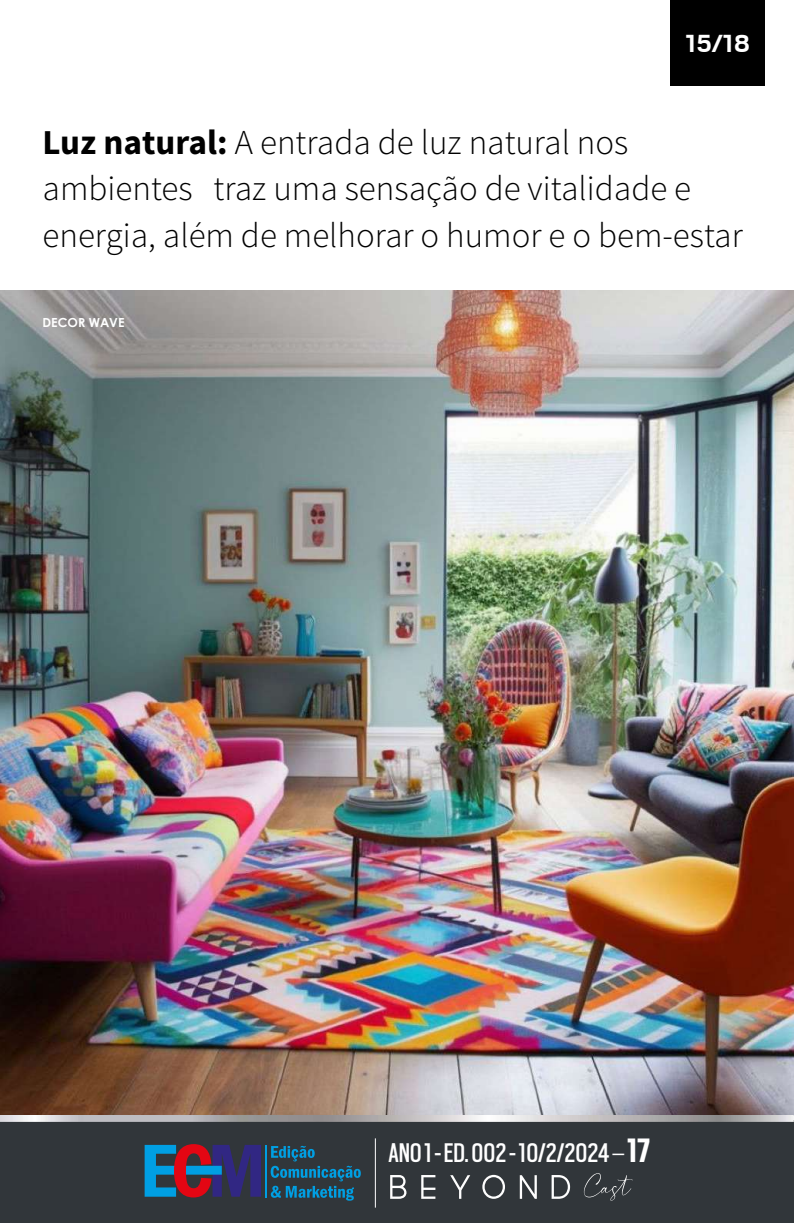
<style>
.page{position:relative;width:794px;height:1223px;background:#fff}
.page>*{position:absolute;margin:0;border:0;box-sizing:border-box;transform-origin:0 0}
.t1{font:300 35px/46.4px "Source Sans Pro";color:#000}
.t2{font:29.88px "Scout Cond";color:#fff}
.t3{font:700 27.5px "Scout";color:#fff}
.t4{font:700 12.5px "Century Gothic";color:#fff}
.s1{font-weight:700}
.s2{font-weight:300}
.s3{font-weight:700;font-size:37.5px}
</style>
<div class="page">
<img style="left:0;top:291px;width:794px;height:829px">
<div style="left:670px;top:0;width:95px;height:86px;background:#000"></div>
<div style="left:0;top:1120px;width:794px;height:102px;background:#31363a"></div>
<svg style="left:390px;top:1175px;width:16px;height:23px"></svg>
<svg style="left:421px;top:1175px;width:14px;height:23px"></svg>
<svg style="left:450px;top:1175px;width:20px;height:23px"></svg>
<svg style="left:482px;top:1174px;width:23px;height:24px"></svg>
<svg style="left:520px;top:1175px;width:17px;height:23px"></svg>
<svg style="left:551px;top:1175px;width:19px;height:23px"></svg>
<svg style="left:584px;top:1173px;width:48px;height:27px"></svg>
<hr style="left:375px;top:1138px;width:1px;height:69px;background:#fff">
<hr style="left:265px;top:1144px;width:2px;height:53px;background:#009fe3">
<svg style="left:271px;top:1145px;width:90px;height:55px"></svg>
<svg style="left:145px;top:1144px;width:116px;height:53px"></svg>
<p class="t3" style="left:685px;top:30px;width:67px">15/18</p>
<p class="t1" style="left:43px;top:119px;width:702px"><span class="s1">Luz natural:</span> A entrada de luz natural nos ambientes traz uma sensação de vitalidade e energia, além de melhorar o humor e o bem-estar</p>
<p class="t4" style="left:43px;top:312px;width:83px">DECOR WAVE</p>
<p class="t2" style="left:388px;top:1133px;width:263px">ANO 1 - ED. 002 - 10/2/2024<span class="s2">–</span><span class="s3">17</span></p>
</div>
